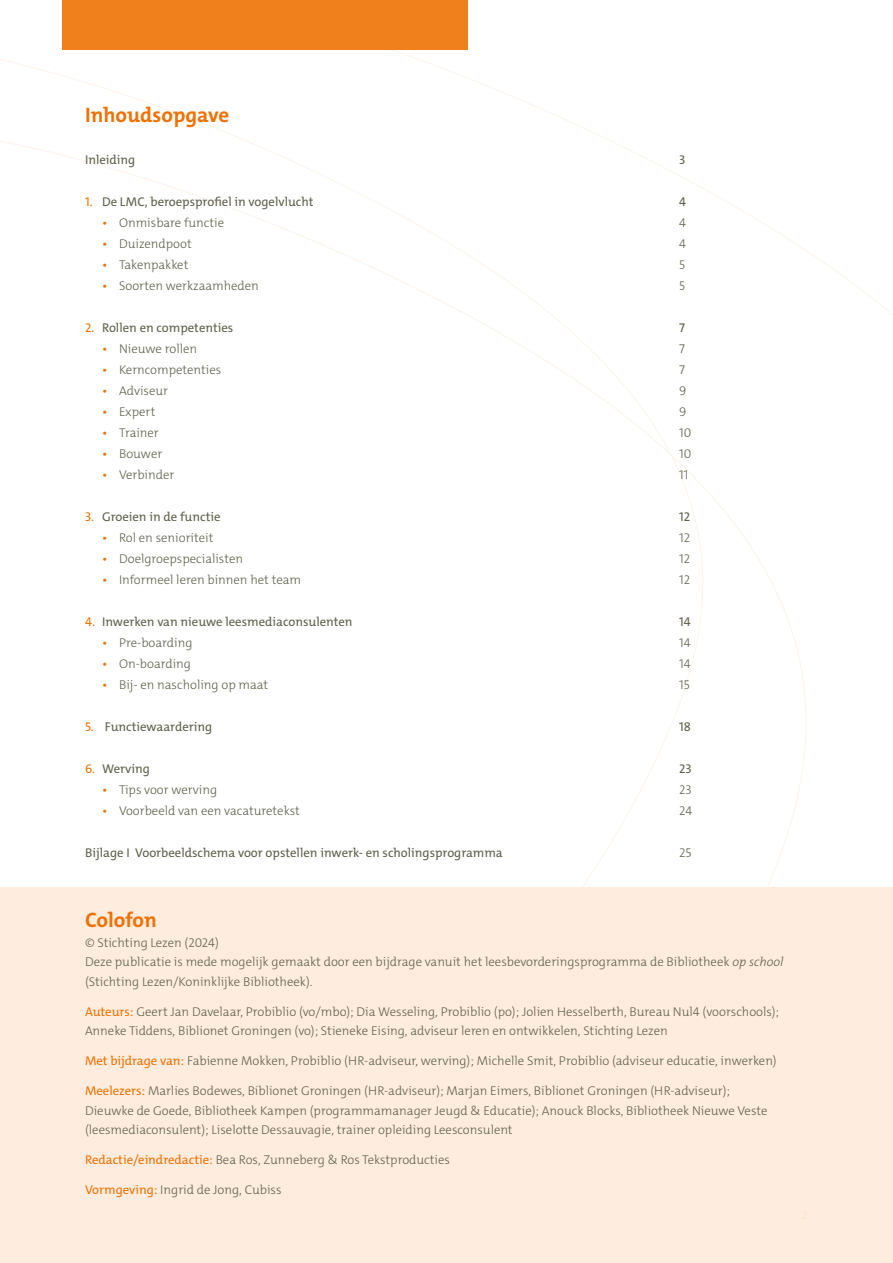
<style>
.page{position:relative;width:893px;height:1263px;background:#fff}
.page>*{position:absolute;margin:0;border:0;box-sizing:border-box;transform-origin:0 0}
.t1{font:700 21px "The Mix";color:#ee7203}
.t2{font:300 12.75px/19.5px "The Mix";color:#60604d}
.t3{font:12.75px "The Mix";color:#60604d}
.s1{color:#ee7203}
.s2{font-weight:400;color:#ee7203}
.s3{font-style:italic}
</style>
<div class="page">
<div style="left:62px;top:0;width:406px;height:50px;background:#ef801c"></div>
<div style="left:0;top:887px;width:893px;height:376px;background:#feecdc"></div>
<h1 class="t1" style="left:85px;top:101px;width:146px">Inhoudsopgave</h1>
<p class="t3" style="left:85px;top:151px;width:52px">Inleiding</p>
<p class="t3" style="left:679px;top:151px;width:8px">3</p>
<p class="t3" style="left:85px;top:193px;width:230px"><span class="s1">1.</span> De LMC, beroepsprofiel in vogelvlucht</p>
<p class="t3" style="left:679px;top:193px;width:8px">4</p>
<p class="t2" style="left:102px;top:213px;width:124px"><span class="s2">•</span> Onmisbare functie</p>
<p class="t2" style="left:679px;top:213px;width:8px">4</p>
<p class="t2" style="left:102px;top:234px;width:91px"><span class="s2">•</span> Duizendpoot</p>
<p class="t2" style="left:679px;top:234px;width:8px">4</p>
<p class="t2" style="left:102px;top:255px;width:88px"><span class="s2">•</span> Takenpakket</p>
<p class="t2" style="left:679px;top:255px;width:7px">5</p>
<p class="t2" style="left:102px;top:276px;width:158px"><span class="s2">•</span> Soorten werkzaamheden</p>
<p class="t2" style="left:679px;top:276px;width:7px">5</p>
<p class="t3" style="left:85px;top:319px;width:150px"><span class="s1">2.</span> Rollen en competenties</p>
<p class="t3" style="left:679px;top:319px;width:7px">7</p>
<p class="t2" style="left:102px;top:339px;width:97px"><span class="s2">•</span> Nieuwe rollen</p>
<p class="t2" style="left:679px;top:339px;width:7px">7</p>
<p class="t2" style="left:102px;top:360px;width:121px"><span class="s2">•</span> Kerncompetenties</p>
<p class="t2" style="left:679px;top:360px;width:7px">7</p>
<p class="t2" style="left:102px;top:381px;width:68px"><span class="s2">•</span> Adviseur</p>
<p class="t2" style="left:679px;top:381px;width:9px">9</p>
<p class="t2" style="left:102px;top:402px;width:55px"><span class="s2">•</span> Expert</p>
<p class="t2" style="left:679px;top:402px;width:9px">9</p>
<p class="t2" style="left:102px;top:423px;width:58px"><span class="s2">•</span> Trainer</p>
<p class="t2" style="left:679px;top:423px;width:14px">10</p>
<p class="t2" style="left:102px;top:444px;width:62px"><span class="s2">•</span> Bouwer</p>
<p class="t2" style="left:679px;top:444px;width:14px">10</p>
<p class="t2" style="left:102px;top:465px;width:74px"><span class="s2">•</span> Verbinder</p>
<p class="t2" style="left:679px;top:465px;width:11px">11</p>
<p class="t3" style="left:85px;top:508px;width:137px"><span class="s1">3.</span> Groeien in de functie</p>
<p class="t3" style="left:679px;top:508px;width:13px">12</p>
<p class="t2" style="left:102px;top:528px;width:113px"><span class="s2">•</span> Rol en senioriteit</p>
<p class="t2" style="left:679px;top:528px;width:13px">12</p>
<p class="t2" style="left:102px;top:549px;width:143px"><span class="s2">•</span> Doelgroepspecialisten</p>
<p class="t2" style="left:679px;top:549px;width:13px">12</p>
<p class="t2" style="left:102px;top:570px;width:201px"><span class="s2">•</span> Informeel leren binnen het team</p>
<p class="t2" style="left:679px;top:570px;width:13px">12</p>
<p class="t3" style="left:85px;top:613px;width:269px"><span class="s1">4.</span> Inwerken van nieuwe leesmediaconsulenten</p>
<p class="t3" style="left:679px;top:613px;width:13px">14</p>
<p class="t2" style="left:102px;top:633px;width:92px"><span class="s2">•</span> Pre-boarding</p>
<p class="t2" style="left:679px;top:633px;width:13px">14</p>
<p class="t2" style="left:102px;top:654px;width:90px"><span class="s2">•</span> On-boarding</p>
<p class="t2" style="left:679px;top:654px;width:13px">14</p>
<p class="t2" style="left:102px;top:675px;width:168px"><span class="s2">•</span> Bij- en nascholing op maat</p>
<p class="t2" style="left:679px;top:675px;width:12px">15</p>
<p class="t3" style="left:85px;top:718px;width:129px"><span class="s1">5.</span> Functiewaardering</p>
<p class="t3" style="left:679px;top:718px;width:13px">18</p>
<p class="t3" style="left:85px;top:760px;width:66px"><span class="s1">6.</span> Werving</p>
<p class="t3" style="left:679px;top:760px;width:14px">23</p>
<p class="t2" style="left:102px;top:780px;width:117px"><span class="s2">•</span> Tips voor werving</p>
<p class="t2" style="left:679px;top:780px;width:14px">23</p>
<p class="t2" style="left:102px;top:801px;width:199px"><span class="s2">•</span> Voorbeeld van een vacaturetekst</p>
<p class="t2" style="left:679px;top:801px;width:15px">24</p>
<p class="t3" style="left:85px;top:844px;width:419px">Bijlage I Voorbeeldschema voor opstellen inwerk- en scholingsprogramma</p>
<p class="t2" style="left:679px;top:843px;width:14px">25</p>
<h1 class="t1" style="left:85px;top:907px;width:73px">Colofon</h1>
<p class="t2" style="left:85px;top:933px;width:700px">© Stichting Lezen (2024)<br>Deze publicatie is mede mogelijk gemaakt door een bijdrage vanuit het leesbevorderingsprogramma de Bibliotheek <span class="s3">op school </span>(Stichting Lezen/Koninklijke Bibliotheek).</p>
<p class="t2" style="left:85px;top:1002px;width:696px"><span class="s2">Auteurs:</span> Geert Jan Davelaar, Probiblio (vo/mbo); Dia Wesseling, Probiblio (po); Jolien Hesselberth, Bureau Nul4 (voorschools);<br>Anneke Tiddens, Biblionet Groningen (vo); Stieneke Eising, adviseur leren en ontwikkelen, Stichting Lezen</p>
<p class="t2" style="left:85px;top:1051px;width:693px"><span class="s2">Met bijdrage van:</span> Fabienne Mokken, Probiblio (HR-adviseur, werving); Michelle Smit, Probiblio (adviseur educatie, inwerken)</p>
<p class="t2" style="left:85px;top:1081px;width:684px"><span class="s2">Meelezers:</span> Marlies Bodewes, Biblionet Groningen (HR-adviseur); Marjan Eimers, Biblionet Groningen (HR-adviseur);<br>Dieuwke de Goede, Bibliotheek Kampen (programmamanager Jeugd &amp; Educatie); Anouck Blocks, Bibliotheek Nieuwe Veste (leesmediaconsulent); Liselotte Dessauvagie, trainer opleiding Leesconsulent</p>
<p class="t2" style="left:85px;top:1150px;width:367px"><span class="s2">Redactie/eindredactie:</span> Bea Ros, Zunneberg &amp; Ros Tekstproducties</p>
<p class="t2" style="left:85px;top:1180px;width:198px"><span class="s2">Vormgeving:</span> Ingrid de Jong, Cubiss</p>
</div>
